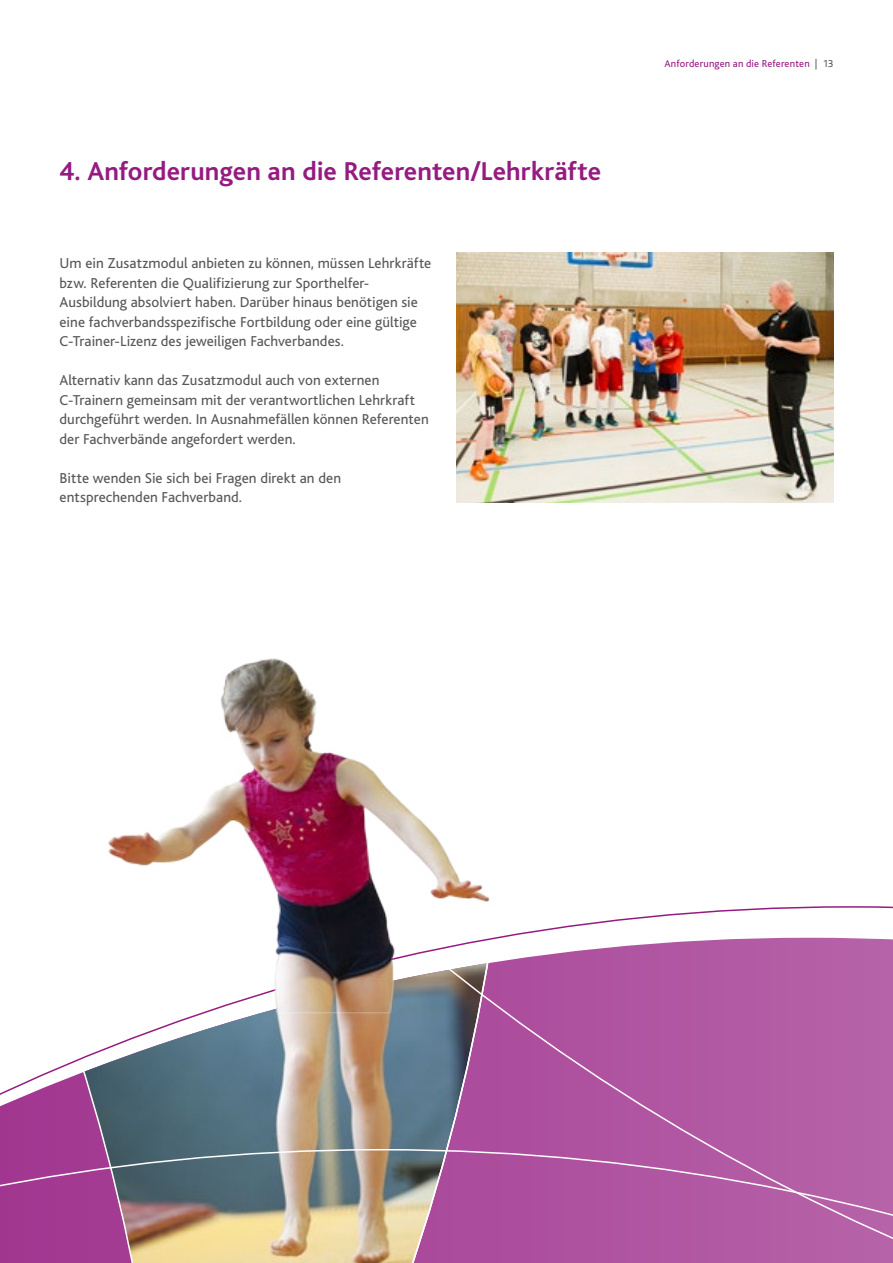
<style>
.page{position:relative;width:893px;height:1263px;background:#fff}
.page>*{position:absolute;margin:0;border:0;box-sizing:border-box;transform-origin:0 0}
.t1{font:700 27px "Bliss";letter-spacing:.005em;color:#951b81}
.t2{font:15px/19.5px "Bliss";letter-spacing:.005em;color:#575756}
.t3{font:10.5px "Bliss";letter-spacing:.015em;color:#951b81}
.s1{color:#575756}
</style>
<div class="page">
<svg style="left:0;top:906px;width:893px;height:357px"></svg>
<img style="left:54px;top:658px;width:477px;height:369px">
<img style="left:456px;top:253px;width:377px;height:249px">
<h1 class="t1" style="left:60px;top:157px;width:543px">4. Anforderungen an die Referenten/Lehrkräfte</h1>
<p class="t2" style="left:60px;top:254px;width:373px">Um ein Zusatzmodul anbieten zu können, müssen Lehrkräfte bzw. Referenten die Qualifizierung zur Sporthelfer-Ausbildung absolviert haben. Darüber hinaus benötigen sie eine fachverbandsspezifische Fortbildung oder eine gültige C-Trainer-Lizenz des jeweiligen Fachverbandes.</p>
<p class="t2" style="left:60px;top:371px;width:371px">Alternativ kann das Zusatzmodul auch von externen C-Trainern gemeinsam mit der verantwortlichen Lehrkraft durchgeführt werden. In Ausnahmefällen können Referenten der Fachverbände angefordert werden.</p>
<p class="t2" style="left:60px;top:468px;width:283px">Bitte wenden Sie sich bei Fragen direkt an den entsprechenden Fachverband.</p>
<p class="t3" style="left:664px;top:58px;width:170px">Anforderungen an die Referenten <span class="s1">| 13</span></p>
</div>
